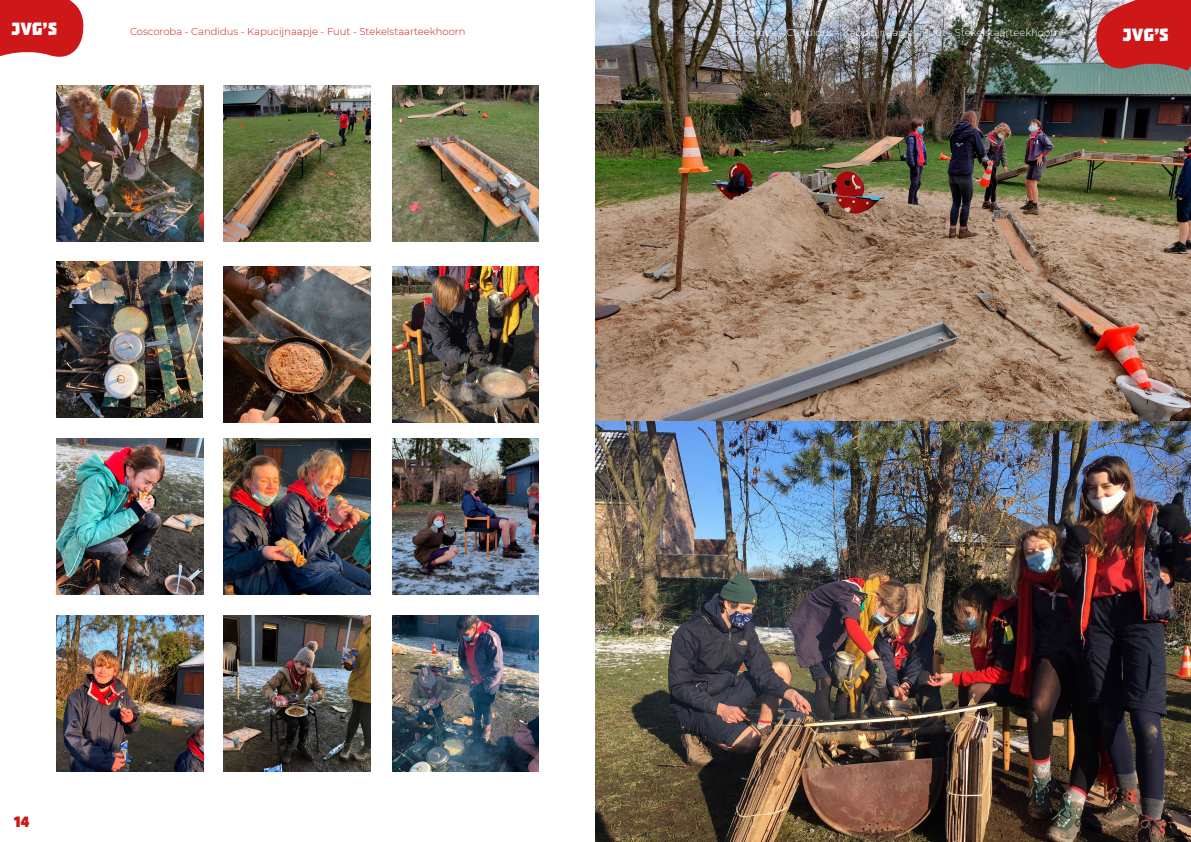
<style>
.page{position:relative;width:1191px;height:842px;background:#fff}
.page>*{position:absolute;margin:0;border:0;box-sizing:border-box;transform-origin:0 0}
.t1{font:20px "Troika";color:#fff}
.t2{font:17px "Troika";color:#cd1719}
.t3{font:300 10px "Montserrat";color:#cd1719}
.t4{font:300 10px "Montserrat";color:#fff}
</style>
<div class="page">
<img style="left:595px;top:421px;width:596px;height:421px">
<img style="left:595px;top:0;width:596px;height:421px">
<svg style="left:0;top:0;width:84px;height:57px;background:#d12e2f"></svg>
<svg style="left:1094px;top:0;width:97px;height:74px;background:#c03334"></svg>
<img style="left:392px;top:615px;width:147px;height:156px">
<img style="left:224px;top:615px;width:146px;height:156px">
<img style="left:392px;top:267px;width:147px;height:155px">
<img style="left:57px;top:438px;width:146px;height:156px">
<img style="left:224px;top:438px;width:146px;height:156px">
<img style="left:57px;top:262px;width:145px;height:156px">
<img style="left:57px;top:615px;width:146px;height:156px">
<img style="left:57px;top:85px;width:146px;height:156px">
<img style="left:224px;top:267px;width:146px;height:155px">
<img style="left:392px;top:438px;width:147px;height:156px">
<img style="left:392px;top:85px;width:147px;height:156px">
<img style="left:224px;top:85px;width:146px;height:156px">
<h1 class="t1" style="left:11px;top:18px;width:47px">JVG’S</h1>
<h1 class="t1" style="left:1123px;top:23px;width:47px">JVG’S</h1>
<p class="t3" style="left:130px;top:25px;width:337px">Coscoroba - Candidus - Kapucijnaapje - Fuut - Stekelstaarteekhoorn</p>
<p class="t4" style="left:725px;top:26px;width:337px">Coscoroba - Candidus - Kapucijnaapje - Fuut - Stekelstaarteekhoorn</p>
<h2 class="t2" style="left:14px;top:812px;width:17px">14</h2>
</div>
